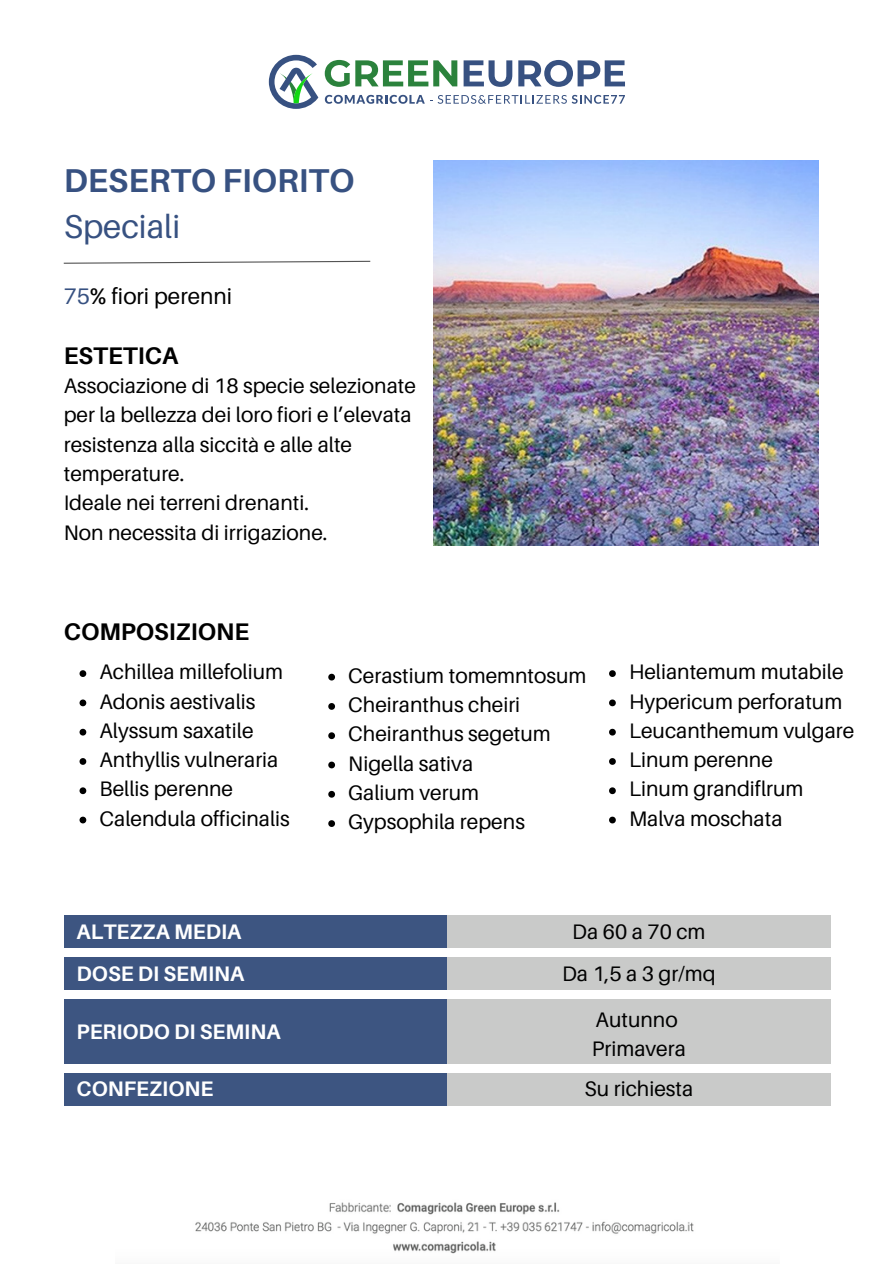
<style>
.page{position:relative;width:894px;height:1264px;background:#fff}
.page>*{position:absolute;margin:0;border:0;box-sizing:border-box;transform-origin:0 0}
.t1{font:700 33px "Aileron";color:#375181}
.t2{font:33px "Aileron";color:#375181}
.t3{font:700 24px "Aileron";color:#000}
.t4{font:22.5px "Aileron";color:#000}
.t5{font:21px/29.2px "Aileron";color:#000}
.t6{font:700 21px "Aileron";color:#fff}
.t7{font:21px "Aileron";letter-spacing:.11em;color:#000}
.s1{color:#375181}
</style>
<div class="page">
<svg style="left:324px;top:60px;width:133px;height:27px"></svg>
<svg style="left:463px;top:60px;width:49px;height:27px"></svg>
<svg style="left:518px;top:60px;width:107px;height:27px"></svg>
<svg style="left:325px;top:95px;width:299px;height:9px"></svg>
<svg style="left:269px;top:55px;width:49px;height:54px"></svg>
<img style="left:433px;top:160px;width:385px;height:385px">
<img style="left:195px;top:1202px;width:499px;height:52px">
<svg style="left:63px;top:260px;width:308px;height:4px"></svg>
<svg style="left:79px;top:670px;width:7px;height:7px"></svg>
<svg style="left:79px;top:699px;width:7px;height:7px"></svg>
<svg style="left:79px;top:728px;width:7px;height:7px"></svg>
<svg style="left:79px;top:758px;width:7px;height:6px"></svg>
<svg style="left:79px;top:787px;width:7px;height:7px"></svg>
<svg style="left:79px;top:816px;width:7px;height:7px"></svg>
<svg style="left:328px;top:673px;width:7px;height:7px"></svg>
<svg style="left:328px;top:703px;width:7px;height:6px"></svg>
<svg style="left:328px;top:732px;width:7px;height:7px"></svg>
<svg style="left:328px;top:761px;width:7px;height:7px"></svg>
<svg style="left:328px;top:791px;width:7px;height:6px"></svg>
<svg style="left:328px;top:820px;width:7px;height:7px"></svg>
<svg style="left:609px;top:670px;width:6px;height:7px"></svg>
<svg style="left:609px;top:699px;width:6px;height:7px"></svg>
<svg style="left:609px;top:728px;width:6px;height:7px"></svg>
<svg style="left:609px;top:758px;width:6px;height:6px"></svg>
<svg style="left:609px;top:787px;width:6px;height:7px"></svg>
<svg style="left:609px;top:816px;width:6px;height:7px"></svg>
<div style="left:64px;top:915px;width:383px;height:33px;background:#3d5581"></div>
<div style="left:447px;top:915px;width:383px;height:33px;background:#c9cac9"></div>
<div style="left:64px;top:957px;width:383px;height:33px;background:#3d5581"></div>
<div style="left:447px;top:957px;width:383px;height:33px;background:#c9cac9"></div>
<div style="left:64px;top:999px;width:383px;height:65px;background:#3d5581"></div>
<div style="left:447px;top:999px;width:383px;height:65px;background:#c9cac9"></div>
<div style="left:64px;top:1073px;width:383px;height:32px;background:#3d5581"></div>
<div style="left:447px;top:1073px;width:383px;height:32px;background:#c9cac9"></div>
<p class="t1" style="left:64px;top:160px;width:292px">DESERTO FIORITO</p>
<p class="t2" style="left:64px;top:206px;width:118px">Speciali</p>
<p class="t4" style="left:64px;top:282px;width:170px"><span class="s1">75</span>% fiori perenni</p>
<p class="t3" style="left:64px;top:340px;width:116px">ESTETICA</p>
<p class="t5" style="left:64px;top:371px;width:353px">Associazione di 18 specie selezionate per la bellezza dei loro fiori e l’elevata resistenza alla siccità e alle alte temperature.</p>
<p class="t5" style="left:64px;top:488px;width:247px">Ideale nei terreni drenanti.</p>
<p class="t5" style="left:64px;top:517px;width:265px">Non necessita di irrigazione.</p>
<p class="t3" style="left:64px;top:617px;width:187px">COMPOSIZIONE</p>
<p class="t5" style="left:99px;top:657px;width:185px">Achillea millefolium</p>
<p class="t5" style="left:99px;top:686px;width:157px">Adonis aestivalis</p>
<p class="t5" style="left:99px;top:715px;width:155px">Alyssum saxatile</p>
<p class="t5" style="left:99px;top:744px;width:180px">Anthyllis vulneraria</p>
<p class="t5" style="left:99px;top:774px;width:135px">Bellis perenne</p>
<p class="t5" style="left:99px;top:803px;width:192px">Calendula officinalis</p>
<p class="t5" style="left:348px;top:660px;width:240px">Cerastium tomemntosum</p>
<p class="t5" style="left:348px;top:689px;width:173px">Cheiranthus cheiri</p>
<p class="t5" style="left:348px;top:719px;width:204px">Cheiranthus segetum</p>
<p class="t5" style="left:348px;top:748px;width:126px">Nigella sativa</p>
<p class="t5" style="left:348px;top:777px;width:132px">Galium verum</p>
<p class="t5" style="left:348px;top:806px;width:178px">Gypsophila repens</p>
<p class="t5" style="left:629px;top:657px;width:216px">Heliantemum mutabile</p>
<p class="t5" style="left:629px;top:686px;width:215px">Hypericum perforatum</p>
<p class="t5" style="left:629px;top:715px;width:227px">Leucanthemum vulgare</p>
<p class="t5" style="left:629px;top:744px;width:145px">Linum perenne</p>
<p class="t5" style="left:629px;top:774px;width:176px">Linum grandiflrum</p>
<p class="t5" style="left:629px;top:803px;width:155px">Malva moschata</p>
<p class="t6" style="left:77px;top:918px;width:166px">ALTEZZA MEDIA</p>
<p class="t7" style="left:572px;top:918px;width:135px">Da60a70cm</p>
<p class="t6" style="left:77px;top:960px;width:169px">DOSE DI SEMINA</p>
<p class="t5" style="left:562px;top:958px;width:155px">Da 1,5 a 3 gr/mq</p>
<p class="t6" style="left:77px;top:1018px;width:205px">PERIODO DI SEMINA</p>
<p class="t5" style="left:595px;top:1004px;width:84px">Autunno</p>
<p class="t5" style="left:591px;top:1033px;width:96px">Primavera</p>
<p class="t6" style="left:77px;top:1076px;width:138px">CONFEZIONE</p>
<p class="t5" style="left:584px;top:1074px;width:110px">Su richiesta</p>
</div>
